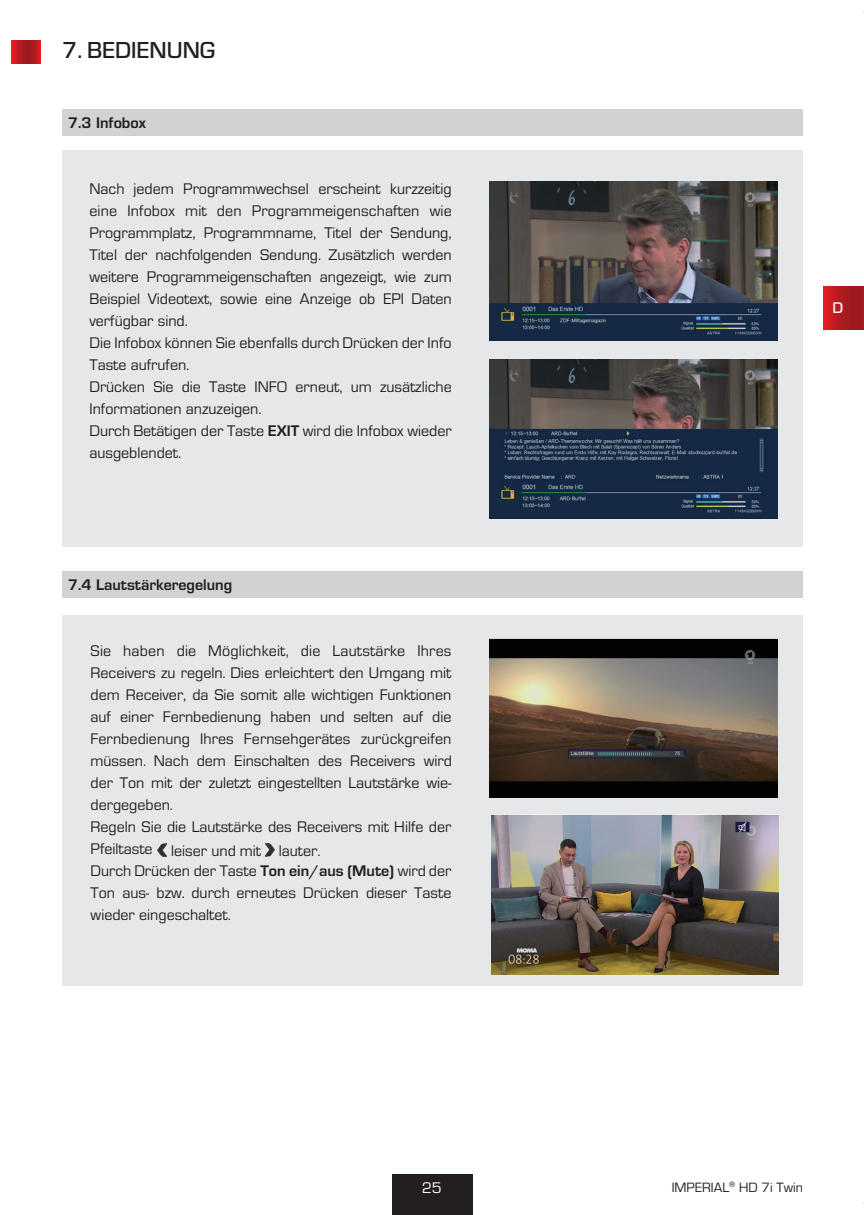
<style>
.page{position:relative;width:864px;height:1215px;background:#fff}
.page>*{position:absolute;margin:0;border:0;box-sizing:border-box;transform-origin:0 0}
.t1{font:500 24px "Eurostile OT";color:#231f20}
.t2{font:16px/22px "Eurostile OT";color:#231f20}
.t3{font:700 16px "Eurostile OT";color:#231f20}
.t4{font:16px "Eurostile OT";color:#fff}
.t5{font:500 16px "Eurostile OT";color:#fff}
.t6{font:14px "Eurostile OT";color:#231f20}
.s1{font-weight:700}
</style>
<div class="page">
<svg style="left:823px;top:286px;width:40px;height:43px;background:#b31b20"></svg>
<div style="left:391px;top:1174px;width:81px;height:40px;background:#231f20"></div>
<svg style="left:12px;top:40px;width:28px;height:24px"></svg>
<div style="left:62px;top:109px;width:740px;height:26px;background:#d1d2d4"></div>
<div style="left:62px;top:571px;width:740px;height:26px;background:#d1d2d4"></div>
<div style="left:62px;top:150px;width:740px;height:396px;background:#e6e7e9"></div>
<img style="left:489px;top:181px;width:287px;height:159px">
<img style="left:489px;top:359px;width:287px;height:159px">
<div style="left:62px;top:615px;width:740px;height:371px;background:#e6e7e9"></div>
<svg style="left:157px;top:843px;width:10px;height:13px"></svg>
<svg style="left:265px;top:843px;width:9px;height:13px"></svg>
<img style="left:489px;top:638px;width:288px;height:159px">
<img style="left:491px;top:814px;width:287px;height:160px">
<h1 class="t1" style="left:62px;top:37px;width:154px">7. BEDIENUNG</h1>
<p class="t3" style="left:68px;top:114px;width:79px">7.3 Infobox</p>
<p class="t2" style="left:89px;top:178px;width:363px">Nach jedem Programmwechsel erscheint kurzzeitig eine Infobox mit den Programmeigenschaften wie Programmplatz, Programmname, Titel der Sendung, Titel der nachfolgenden Sendung. Zusätzlich werden weitere Programmeigenschaften angezeigt, wie zum Beispiel Videotext, sowie eine Anzeige ob EPI Daten verfügbar sind.<br>Die Infobox können Sie ebenfalls durch Drücken der Info Taste aufrufen.<br>Drücken Sie die Taste INFO erneut, um zusätzliche Informationen anzuzeigen.<br>Durch Betätigen der Taste <span class="s1">EXIT</span> wird die Infobox wieder ausgeblendet.</p>
<p class="t3" style="left:68px;top:576px;width:165px">7.4 Lautstärkeregelung</p>
<p class="t2" style="left:91px;top:640px;width:363px">Sie haben die Möglichkeit, die Lautstärke Ihres Receivers zu regeln. Dies erleichtert den Umgang mit dem Receiver, da Sie somit alle wichtigen Funktionen auf einer Fernbedienung haben und selten auf die Fernbedienung Ihres Fernsehgerätes zurückgreifen müssen. Nach dem Einschalten des Receivers wird der Ton mit der zuletzt eingestellten Lautstärke wie&shy;dergegeben.<br>Regeln Sie die Lautstärke des Receivers mit Hilfe der</p>
<p class="t2" style="left:91px;top:841px;width:362px;line-height:20px">Pfeiltaste leiser und mit lauter.<br>Durch Drücken der Taste <span class="s1">Ton ein/aus (Mute)</span> wird der</p>
<p class="t2" style="left:91px;top:882px;width:362px">Ton aus- bzw. durch erneutes Drücken dieser Taste wieder eingeschaltet.</p>
<p class="t5" style="left:832px;top:298px;width:12px">D</p>
<p class="t4" style="left:422px;top:1178px;width:21px">25</p>
<p class="t6" style="left:671px;top:1179px;width:133px">IMPERIAL<sup>®</sup> HD 7i Twin</p>
</div>
